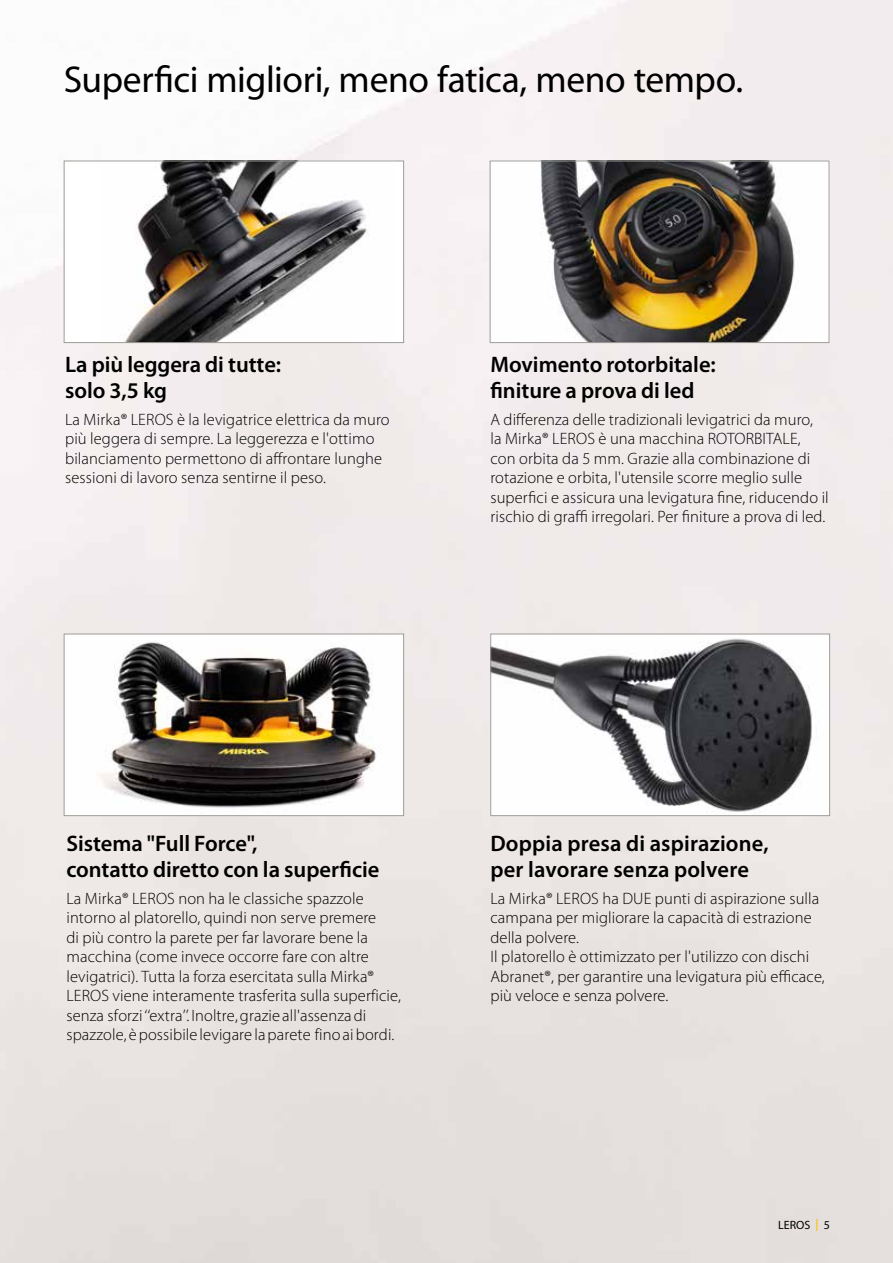
<style>
.page{position:relative;width:893px;height:1263px;background:#fff}
.page>*{position:absolute;margin:0;border:0;box-sizing:border-box;transform-origin:0 0}
.t1{font:37.5px "Myriad Pro";letter-spacing:-.01em;color:#000}
.t2{font:600 22.5px/25.5px "Myriad Pro";color:#000}
.t3{font:300 16.5px/19.5px "Myriad Pro";letter-spacing:.01em;color:#000}
.t4{font:12px "Myriad Pro";letter-spacing:.005em;color:#000}
</style>
<div class="page">
<img style="left:0;top:0;width:893px;height:1263px">
<div style="left:64px;top:161px;width:340px;height:182px;background:#fff"></div>
<img style="left:125px;top:163px;width:244px;height:178px">
<div style="left:64px;top:161px;width:340px;height:182px;border:1px solid #9d9c97"></div>
<img style="left:492px;top:163px;width:335px;height:178px">
<div style="left:490px;top:161px;width:339px;height:182px;border:1px solid #9d9c97"></div>
<img style="left:66px;top:636px;width:336px;height:178px">
<div style="left:64px;top:634px;width:340px;height:182px;border:1px solid #9d9c97"></div>
<img style="left:492px;top:636px;width:336px;height:178px">
<div style="left:490px;top:634px;width:340px;height:182px;border:1px solid #9d9c97"></div>
<h1 class="t1" style="left:64px;top:59px;width:681px">Superfici migliori, meno fatica, meno tempo.</h1>
<h2 class="t2" style="left:65px;top:352px;width:218px">La più leggera di tutte: solo 3,5 kg</h2>
<p class="t3" style="left:65px;top:410px;width:326px">La Mirka® LEROS è la levigatrice elettrica da muro più leggera di sempre. La leggerezza e l'ottimo bilanciamento permettono di affrontare lunghe sessioni di lavoro senza sentirne il peso.</p>
<h2 class="t2" style="left:490px;top:352px;width:227px">Movimento rotorbitale: finiture a prova di led</h2>
<p class="t3" style="left:490px;top:410px;width:340px">A differenza delle tradizionali levigatrici da muro,<br>la Mirka® LEROS è una macchina ROTORBITALE, con orbita da 5 mm. Grazie alla combinazione di rotazione e orbita, l'utensile scorre meglio sulle superfici e assicura una levigatura fine, riducendo il rischio di graffi irregolari. Per finiture a prova di led.</p>
<h2 class="t2" style="left:66px;top:831px;width:315px">Sistema "Full Force",<br>contatto diretto con la superficie</h2>
<p class="t3" style="left:66px;top:889px;width:336px">La Mirka® LEROS non ha le classiche spazzole intorno al platorello, quindi non serve premere<br>di più contro la parete per far lavorare bene la macchina (come invece occorre fare con altre levigatrici). Tutta la forza esercitata sulla Mirka® LEROS viene interamente trasferita sulla superficie, senza sforzi ‘‘extra’’. Inoltre, grazie all'assenza di spazzole, è possibile levigare la parete fino ai bordi.</p>
<h2 class="t2" style="left:490px;top:831px;width:280px">Doppia presa di aspirazione, per lavorare senza polvere</h2>
<p class="t3" style="left:490px;top:889px;width:336px">La Mirka® LEROS ha DUE punti di aspirazione sulla campana per migliorare la capacità di estrazione della polvere.<br>Il platorello è ottimizzato per l'utilizzo con dischi Abranet®, per garantire una levigatura più efficace, più veloce e senza polvere.</p>
<p class="t4" style="left:778px;top:1219px;width:53px">LEROS <sup>|</sup> 5</p>
</div>
